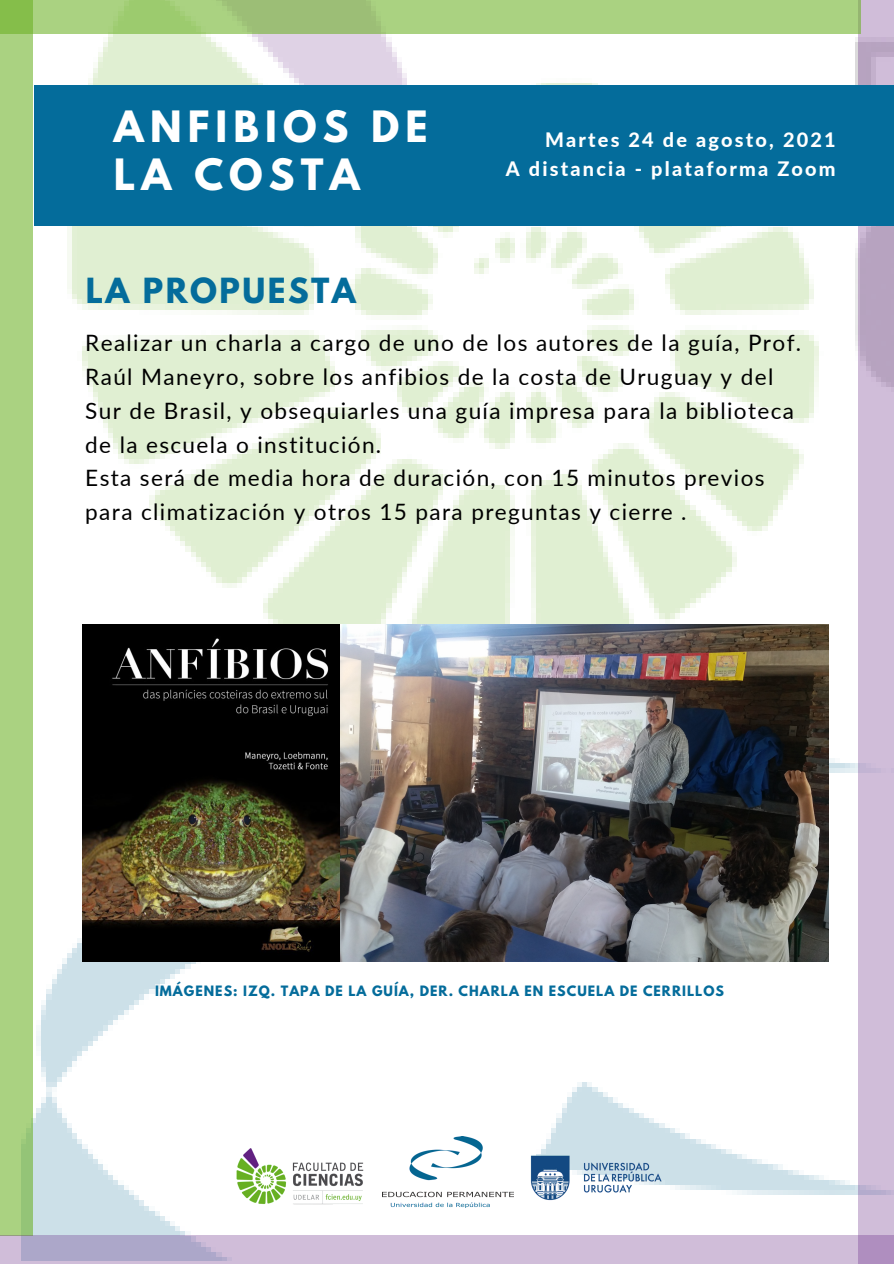
<style>
.page{position:relative;width:894px;height:1264px;background:#fff}
.page>*{position:absolute;margin:0;border:0;box-sizing:border-box;transform-origin:0 0}
.t1{font:700 38.25px/48.4px "League Spartan";letter-spacing:.16em;color:#fff}
.t2{font:700 30.75px "League Spartan";letter-spacing:.08em;color:#046c9b}
.t3{font:22.5px/33.8px "Lato";letter-spacing:.06em;color:#000}
.t4{font:800 19.8px "Lato";letter-spacing:.11em;color:#fff}
.t5{font:700 12.6px "League Spartan";letter-spacing:.08em;color:#046c9b}
</style>
<div class="page">
<img style="left:33px;top:33px;width:825px;height:1202px">
<svg style="left:858px;top:0;width:35px;height:1235px;background:#cbb8d4"></svg>
<div style="left:34px;top:85px;width:859px;height:141px;background:#046c9b"></div>
<div style="left:0;top:0;width:33px;height:1235px;background:#aad281"></div>
<svg style="left:0;top:0;width:860px;height:33px;background:#a5cd7b"></svg>
<svg style="left:0;top:1235px;width:893px;height:28px;background:#c7b6d4"></svg>
<img style="left:382px;top:1136px;width:131px;height:71px">
<img style="left:222px;top:1136px;width:160px;height:80px">
<img style="left:521px;top:1133px;width:145px;height:78px">
<img style="left:83px;top:624px;width:745px;height:337px">
<p class="t1" style="left:114px;top:107px;width:315px">ANFIBIOS DE<br>LA COSTA</p>
<p class="t2" style="left:86px;top:275px;width:272px">LA PROPUESTA</p>
<p class="t4" style="left:545px;top:127px;width:292px">Martes 24 de agosto, 2021</p>
<p class="t4" style="left:506px;top:157px;width:331px">A distancia - plataforma Zoom</p>
<p class="t3" style="left:85px;top:325px;width:717px">Realizar un charla a cargo de uno de los autores de la guía, Prof.<br>Raúl Maneyro, sobre los anfibios de la costa de Uruguay y del Sur de Brasil, y obsequiarles una guía impresa para la biblioteca de la escuela o institución.</p>
<p class="t3" style="left:85px;top:461px;width:680px">Esta será de media hora de duración, con 15 minutos previos para climatización y otros 15 para preguntas y cierre .</p>
<p class="t5" style="left:155px;top:984px;width:570px">IMÁGENES: IZQ. TAPA DE LA GUÍA, DER. CHARLA EN ESCUELA DE CERRILLOS</p>
</div>
